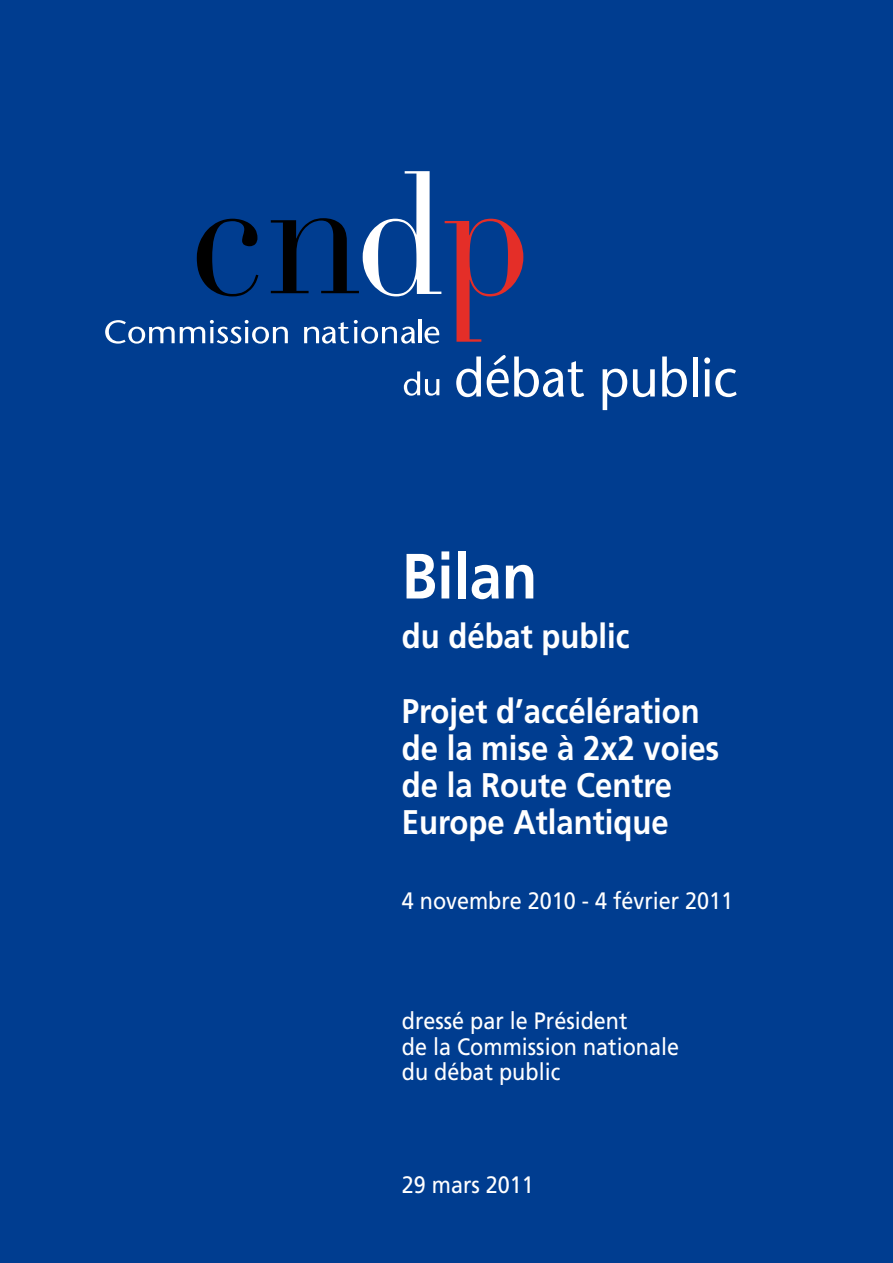
<style>
.page{position:relative;width:893px;height:1263px;background:#003d90}
.page>*{position:absolute;margin:0;border:0;box-sizing:border-box;transform-origin:0 0}
.t1{font:700 63.9px "Frutiger";color:#fff;scale:.91 1}
.t2{font:700 34.2px/37.2px "Frutiger";color:#fff;scale:.91 1}
.t3{font:23.7px/26px "Frutiger";color:#fff;scale:.91 1}
</style>
<div class="page">
<svg style="left:105px;top:171px;width:418px;height:173px"></svg>
<svg style="left:404px;top:371px;width:35px;height:25px"></svg>
<svg style="left:456px;top:356px;width:25px;height:41px"></svg>
<svg style="left:487px;top:355px;width:97px;height:42px"></svg>
<svg style="left:603px;top:369px;width:24px;height:41px"></svg>
<svg style="left:633px;top:369px;width:22px;height:28px"></svg>
<svg style="left:662px;top:356px;width:25px;height:41px"></svg>
<hr style="left:693px;top:356px;width:4px;height:40px;background:#fff">
<svg style="left:704px;top:357px;width:33px;height:40px"></svg>
<h1 class="t1" style="left:402px;top:539px;width:150px">Bilan</h1>
<h2 class="t2" style="left:402px;top:599px;width:329px;line-height:74.6px">du débat public<br>Projet d’accélération</h2>
<h2 class="t2" style="left:402px;top:729px;width:350px">de la mise à 2x2 voies de la Route Centre<br>Europe Atlantique</h2>
<p class="t3" style="left:402px;top:888px;width:366px">4 novembre 2010 - 4 février 2011</p>
<p class="t3" style="left:402px;top:1007px;width:306px">dressé par le Président<br>de la Commission nationale du débat public</p>
<p class="t3" style="left:402px;top:1172px;width:147px">29 mars 2011</p>
</div>
